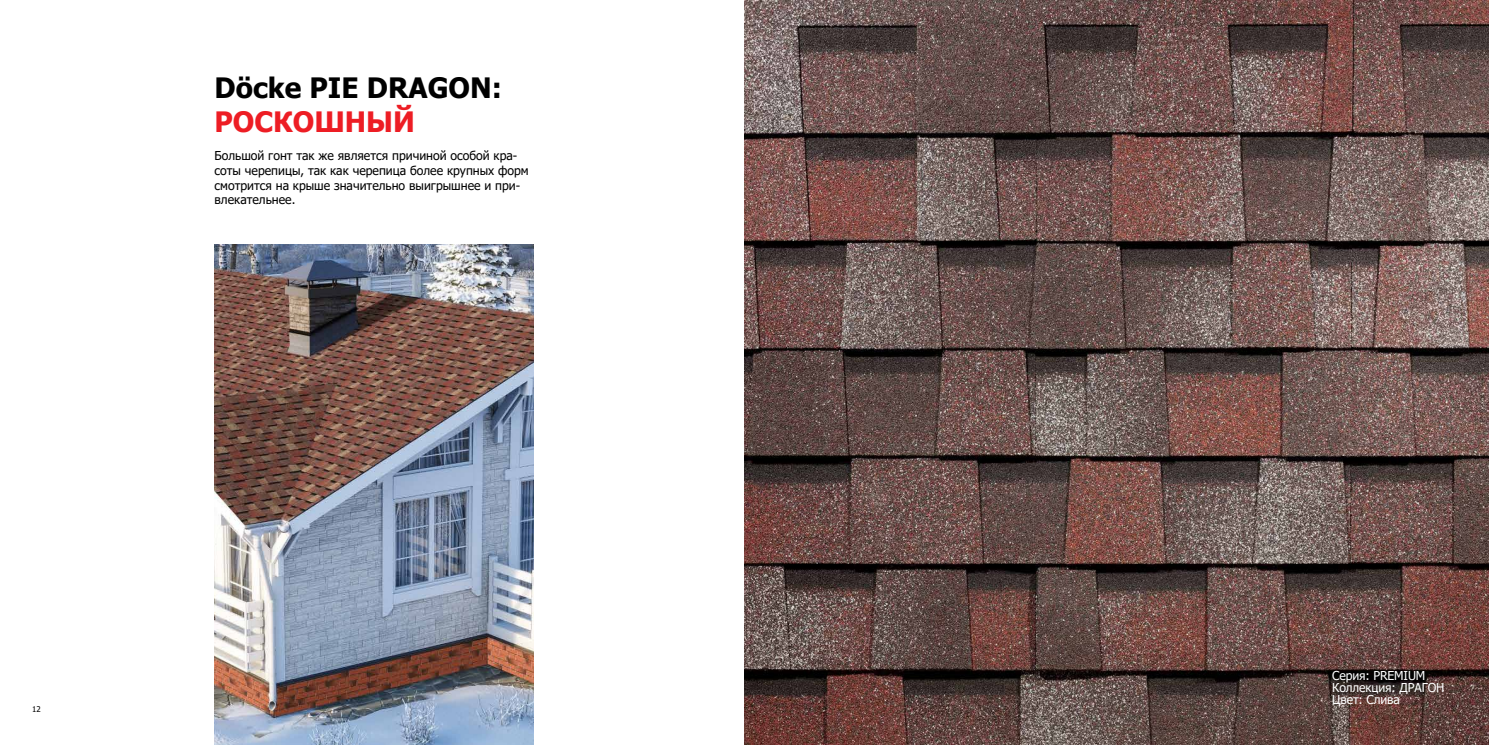
<style>
.page{position:relative;width:1489px;height:745px;background:#fff}
.page>*{position:absolute;margin:0;border:0;box-sizing:border-box;transform-origin:0 0}
.t1{font:700 28px "Tahoma";color:#000}
.t2{font:700 28px "Tahoma";color:#ed1d24}
.t3{font:12.25px/14.7px "Tahoma";color:#000}
.t4{font:12.25px/12.2px "Tahoma";letter-spacing:-.01em;color:#fff}
.t5{font:7.88px "Tahoma";color:#000}
</style>
<div class="page">
<img style="left:214px;top:245px;width:319px;height:499px">
<img style="left:744px;top:0;width:744px;height:744px">
<h1 class="t1" style="left:214px;top:68px;width:289px">Döcke PIE DRAGON:</h1>
<h1 class="t2" style="left:214px;top:102px;width:202px">РОСКОШНЫЙ</h1>
<p class="t3" style="left:214px;top:149px;width:316px">Большой гонт так же является причиной особой кра&shy;соты черепицы, так как черепица более крупных форм смотрится на крыше значительно выигрышнее и при&shy;влекательнее.</p>
<p class="t5" style="left:32px;top:703px;width:10px">12</p>
<p class="t4" style="left:1331px;top:669px;width:114px">Серия: PREMIUM<br>Коллекция: ДРАГОН<br>Цвет: Слива</p>
</div>
